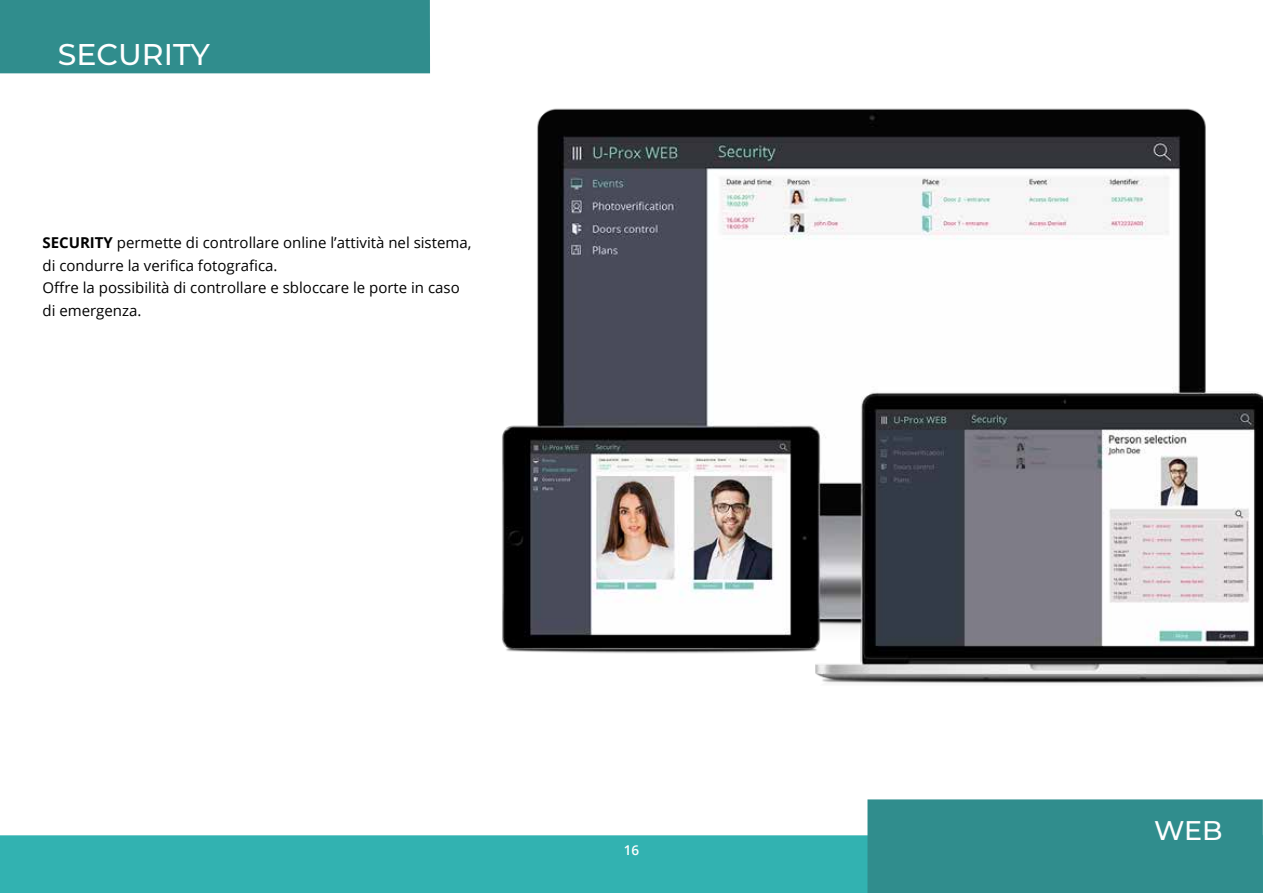
<style>
.page{position:relative;width:1263px;height:893px;background:#fff}
.page>*{position:absolute;margin:0;border:0;box-sizing:border-box;transform-origin:0 0}
.t1{font:500 30px "Montserrat";color:#fff}
.t2{font:500 27px "Montserrat";color:#fff}
.t3{font:15px/22.5px "Open Sans";color:#010101}
.t4{font:600 13.5px "Open Sans";color:#fff}
.s1{font-weight:700}
</style>
<div class="page">
<div style="left:0;top:835px;width:867px;height:58px;background:#32b2b1"></div>
<div style="left:0;top:0;width:430px;height:73px;background:#308d8d"></div>
<div style="left:867px;top:799px;width:396px;height:94px;background:#308d8d"></div>
<img style="left:502px;top:108px;width:761px;height:575px">
<h1 class="t1" style="left:58px;top:33px;width:153px">SECURITY</h1>
<p class="t3" style="left:43px;top:231px;width:430px"><span class="s1">SECURITY</span> permette di controllare online l’attività nel sistema, di condurre la verifica fotografica.<br>Offre la possibilità di controllare e sbloccare le porte in caso di emergenza.</p>
<p class="t4" style="left:624px;top:841px;width:17px">16</p>
<h2 class="t2" style="left:1154px;top:811px;width:70px">WEB</h2>
</div>
